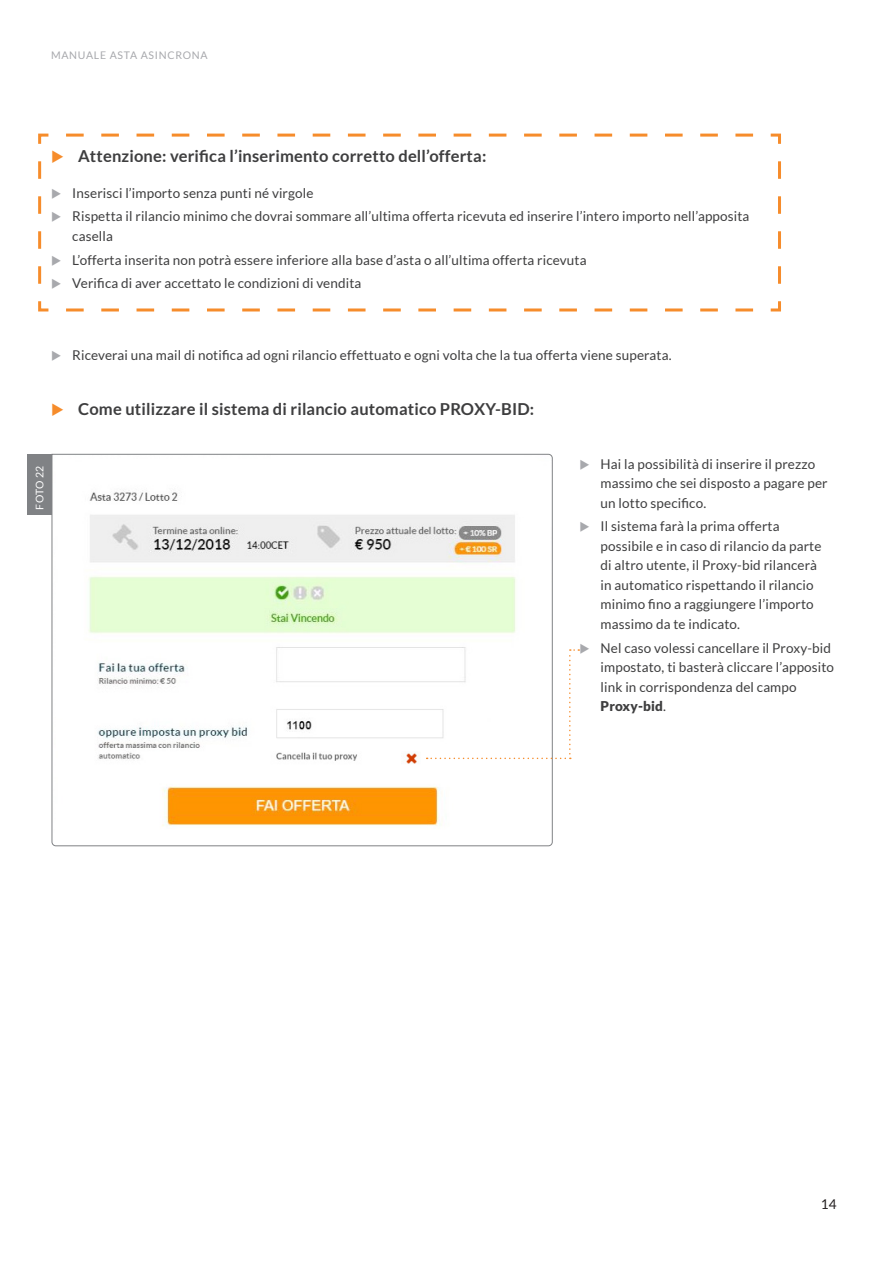
<style>
.page{position:relative;width:893px;height:1263px;background:#fff}
.page>*{position:absolute;margin:0;border:0;box-sizing:border-box;transform-origin:0 0}
.t1{font:700 16.5px "Lato";letter-spacing:.01em;color:#3e3e3f}
.t2{font:13.5px/19.5px "Lato";letter-spacing:.01em;color:#3e3e3f}
.t3{font:13.5px "Lato";color:#231f20}
.t4{font:10.5px "Lato";letter-spacing:.07em;color:#a8a9ad}
.t5{font:10.5px "Lato";letter-spacing:.005em;color:#fff}
.s1{font-weight:900}
</style>
<div class="page">
<svg style="left:51px;top:454px;width:502px;height:392px"></svg>
<div style="left:28px;top:454px;width:24px;height:61px;background:#808285"></div>
<svg style="left:38px;top:133px;width:743px;height:179px"></svg>
<svg style="left:52px;top:188px;width:9px;height:10px"></svg>
<svg style="left:52px;top:212px;width:9px;height:10px"></svg>
<svg style="left:52px;top:255px;width:9px;height:10px"></svg>
<svg style="left:52px;top:279px;width:9px;height:10px"></svg>
<svg style="left:427px;top:643px;width:153px;height:116px"></svg>
<svg style="left:52px;top:150px;width:11px;height:12px"></svg>
<p class="t4" style="left:51px;top:50px;width:158px">MANUALE ASTA ASINCRONA</p>
<p class="t5" style="left:34px;top:510px;width:45px;rotate:-90deg">FOTO 22</p>
<p class="t1" style="left:78px;top:146px;width:410px">Attenzione: verifica l’inserimento corretto dell’offerta:</p>
<p class="t2" style="left:72px;top:181px;width:679px;line-height:23.7px">Inserisci l’importo senza punti né virgole<br>Rispetta il rilancio minimo che dovrai sommare all’ultima offerta ricevuta ed inserire l’intero importo nell’apposita</p>
<p class="t2" style="left:72px;top:224px;width:516px;line-height:23.7px">casella<br>L’offerta inserita non potrà essere inferiore alla base d’asta o all’ultima offerta ricevuta<br>Verifica di aver accettato le condizioni di vendita</p>
<p class="t2" style="left:72px;top:345px;width:601px">Riceverai una mail di notifica ad ogni rilancio effettuato e ogni volta che la tua offerta viene superata.</p>
<p class="t1" style="left:78px;top:400px;width:458px">Come utilizzare il sistema di rilancio automatico PROXY-BID:</p>
<p class="t2" style="left:601px;top:454px;width:229px">Hai la possibilità di inserire il prezzo massimo che sei disposto a pagare per un lotto specifico.</p>
<p class="t2" style="left:601px;top:517px;width:222px">Il sistema farà la prima offerta possibile e in caso di rilancio da parte di altro utente, il Proxy-bid rilancerà in automatico rispettando il rilancio minimo fino a raggiungere l’importo massimo da te indicato.</p>
<p class="t2" style="left:601px;top:638px;width:235px">Nel caso volessi cancellare il Proxy-bid impostato, ti basterà cliccare l’apposito link in corrispondenza del campo<br><span class="s1">Proxy-bid</span>.</p>
<p class="t3" style="left:821px;top:1196px;width:17px">14</p>
</div>
